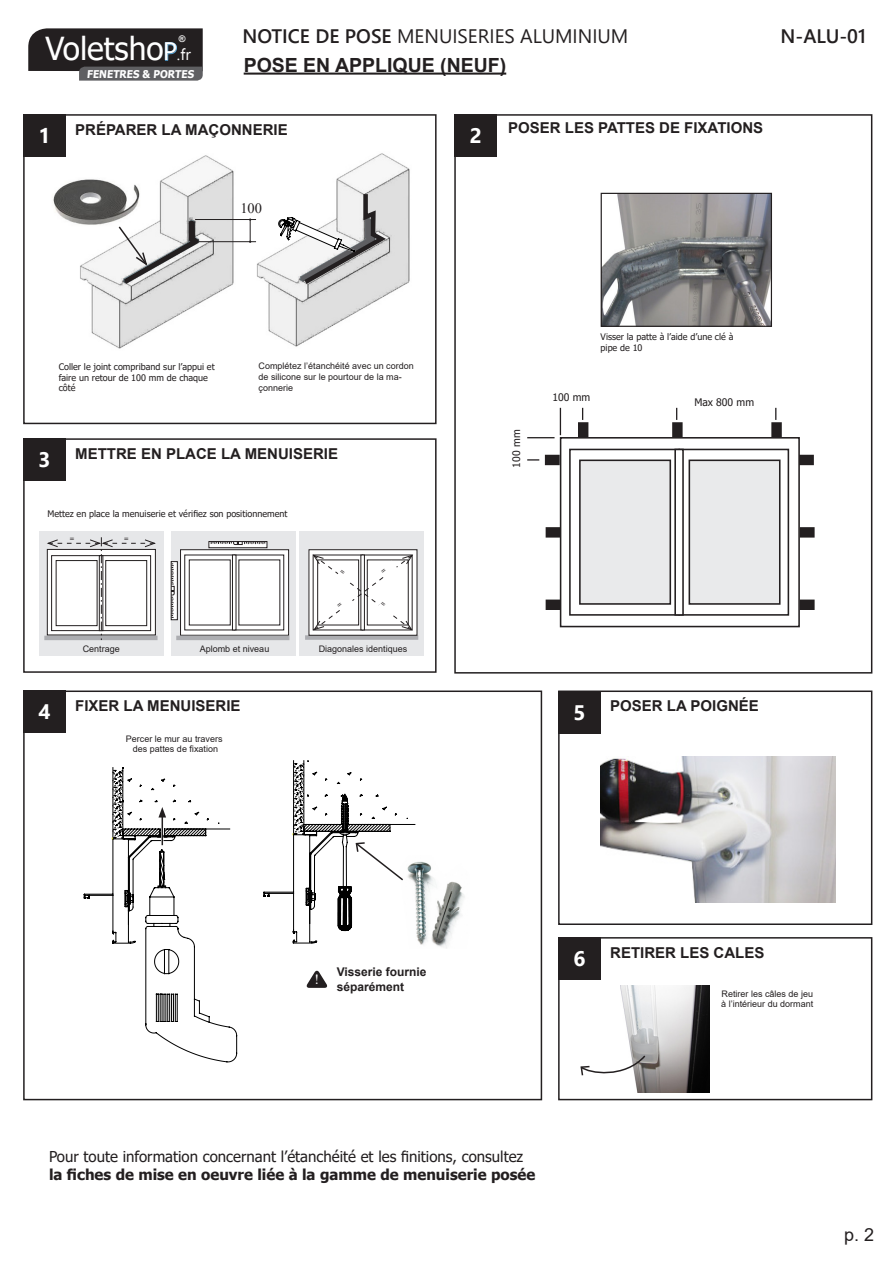
<style>
.page{position:relative;width:893px;height:1263px;background:#fff}
.page>*{position:absolute;margin:0;border:0;box-sizing:border-box;transform-origin:0 0}
.t1{font:31.65px "Tahoma";color:#fff}
.t2{font:700 21px "Segoe UI";color:#fff}
.t3{font:19.5px "Segoe UI";color:#231f20}
.t4{font:700 19.5px "Arial";color:#231f20}
.t5{font:600 19.5px "Segoe UI";color:#231f20}
.t6{font:18px "Arial";color:#231f20}
.t7{font:15px/18px "Tahoma";color:#231f20}
.t8{font:700 15px "Arial";color:#231f20}
.t9{font:14.4px "Times New Roman";color:#231f20}
.t10{font:14.4px "Times New Roman";color:#fff}
.t11{font:700 12px/14.4px "Arial";color:#231f20}
.t12{font:700 10.65px "Tahoma";color:#fff;scale:.95 1}
.t13{font:10.35px "Tahoma";color:#231f20}
.t14{font:700 9.15px "Arial";color:#fff}
.t15{font:9px/10.8px "Arial";color:#231f20}
.t16{font:9px/10.8px "Tahoma";color:#231f20}
.t17{font:7.05px "Tahoma";color:#231f20}
.s1{font-size:24.15px;color:#53a5da}
.s2{font-family:"Ebrima";font-size:15.9px}
.s3{font-weight:600}
.s4{font-weight:700}
</style>
<div class="page">
<svg style="left:28px;top:28px;width:175px;height:53px;background:#3f3c3d"></svg>
<img style="left:620px;top:986px;width:90px;height:106px">
<div style="left:171px;top:531px;width:124px;height:125px;background:#e6e7e9"></div>
<div style="left:300px;top:531px;width:124px;height:125px;background:#e6e7e9"></div>
<div style="left:305px;top:635px;width:113px;height:5px;background:#acadb1"></div>
<div style="left:39px;top:531px;width:124px;height:125px;background:#e6e7e9"></div>
<svg style="left:44px;top:636px;width:114px;height:4px"></svg>
<img style="left:248px;top:153px;width:162px;height:194px">
<hr style="left:244px;top:73px;width:262px;height:2px;background:#231f20">
<img style="left:80px;top:155px;width:155px;height:194px">
<hr style="left:195px;top:219px;width:61px;height:1px;background:#231f20">
<hr style="left:198px;top:241px;width:58px;height:1px;background:#231f20">
<svg style="left:249px;top:218px;width:2px;height:25px"></svg>
<div style="left:209px;top:541px;width:58px;height:7px;background:#fff"></div>
<div style="left:208px;top:541px;width:59px;height:7px;border:1px solid #231f20"></div>
<svg style="left:211px;top:541px;width:54px;height:4px"></svg>
<div style="left:171px;top:562px;width:6px;height:58px;background:#fff"></div>
<div style="left:171px;top:561px;width:7px;height:59px;border:1px solid #231f20"></div>
<svg style="left:171px;top:564px;width:4px;height:54px"></svg>
<svg style="left:182px;top:551px;width:105px;height:83px"></svg>
<div style="left:180px;top:549px;width:109px;height:87px;border:1px solid #231f20"></div>
<svg style="left:186px;top:557px;width:46px;height:71px"></svg>
<div style="left:184px;top:555px;width:50px;height:75px;border:1px solid #231f20"></div>
<div style="left:189px;top:560px;width:41px;height:65px;background:#fff"></div>
<div style="left:189px;top:559px;width:42px;height:66px;border:1px solid #231f20"></div>
<svg style="left:236px;top:557px;width:46px;height:71px"></svg>
<div style="left:234px;top:555px;width:50px;height:75px;border:1px solid #231f20"></div>
<div style="left:239px;top:560px;width:41px;height:65px;background:#fff"></div>
<div style="left:232px;top:555px;width:4px;height:75px;border:1px solid #231f20"></div>
<div style="left:309px;top:550px;width:108px;height:85px;background:#fff"></div>
<div style="left:309px;top:549px;width:108px;height:87px;border:1px solid #231f20"></div>
<div style="left:560px;top:437px;width:240px;height:190px;border:2px solid #231f20"></div>
<div style="left:569px;top:449px;width:111px;height:167px;border:2px solid #231f20"></div>
<div style="left:580px;top:460px;width:90px;height:144px;background:#e9eaeb"></div>
<div style="left:579px;top:459px;width:92px;height:146px;border:2px solid #231f20"></div>
<div style="left:679px;top:449px;width:110px;height:167px;border:2px solid #231f20"></div>
<div style="left:689px;top:460px;width:91px;height:144px;background:#e9eaeb"></div>
<div style="left:689px;top:459px;width:91px;height:146px;border:2px solid #231f20"></div>
<div style="left:675px;top:449px;width:8px;height:166px;background:#fff"></div>
<div style="left:674px;top:449px;width:10px;height:167px;border:2px solid #231f20"></div>
<div style="left:578px;top:422px;width:10px;height:15px;background:#231f20"></div>
<div style="left:672px;top:422px;width:11px;height:15px;background:#231f20"></div>
<div style="left:771px;top:422px;width:11px;height:15px;background:#231f20"></div>
<div style="left:799px;top:455px;width:15px;height:10px;background:#231f20"></div>
<div style="left:800px;top:527px;width:15px;height:11px;background:#231f20"></div>
<div style="left:800px;top:599px;width:15px;height:11px;background:#231f20"></div>
<div style="left:545px;top:455px;width:15px;height:10px;background:#231f20"></div>
<div style="left:546px;top:527px;width:14px;height:11px;background:#231f20"></div>
<div style="left:546px;top:599px;width:14px;height:11px;background:#231f20"></div>
<svg style="left:582px;top:408px;width:1px;height:12px"></svg>
<svg style="left:527px;top:408px;width:34px;height:30px"></svg>
<svg style="left:527px;top:459px;width:12px;height:2px"></svg>
<svg style="left:676px;top:408px;width:1px;height:12px"></svg>
<svg style="left:775px;top:408px;width:1px;height:12px"></svg>
<img style="left:601px;top:756px;width:234px;height:146px">
<img style="left:53px;top:178px;width:88px;height:51px">
<svg style="left:117px;top:220px;width:81px;height:63px"></svg>
<svg style="left:278px;top:190px;width:113px;height:98px"></svg>
<img style="left:603px;top:195px;width:167px;height:130px">
<div style="left:601px;top:193px;width:171px;height:134px;border:1px solid #231f20"></div>
<svg style="left:46px;top:537px;width:111px;height:103px"></svg>
<img style="left:416px;top:861px;width:49px;height:87px">
<svg style="left:306px;top:970px;width:22px;height:18px"></svg>
<svg style="left:580px;top:1054px;width:67px;height:25px"></svg>
<hr style="left:176px;top:636px;width:113px;height:4px;background:#acadb1">
<svg style="left:83px;top:767px;width:154px;height:296px"></svg>
<svg style="left:263px;top:760px;width:153px;height:184px"></svg>
<div style="left:23px;top:114px;width:414px;height:310px;border:2px solid #231f20"></div>
<div style="left:23px;top:114px;width:43px;height:43px;background:#231f20"></div>
<div style="left:454px;top:114px;width:418px;height:560px;border:2px solid #231f20"></div>
<div style="left:455px;top:114px;width:42px;height:43px;background:#231f20"></div>
<div style="left:23px;top:438px;width:414px;height:235px;border:2px solid #231f20"></div>
<div style="left:23px;top:438px;width:43px;height:43px;background:#231f20"></div>
<div style="left:23px;top:690px;width:519px;height:410px;border:2px solid #231f20"></div>
<div style="left:23px;top:690px;width:43px;height:43px;background:#231f20"></div>
<div style="left:558px;top:690px;width:314px;height:235px;border:2px solid #231f20"></div>
<div style="left:558px;top:692px;width:43px;height:42px;background:#231f20"></div>
<div style="left:558px;top:937px;width:314px;height:163px;border:2px solid #231f20"></div>
<div style="left:558px;top:937px;width:43px;height:42px;background:#231f20"></div>
<svg style="left:312px;top:554px;width:101px;height:77px"></svg>
<p class="t14" style="left:179px;top:32px;width:8px">®</p>
<p class="t12" style="left:87px;top:66px;width:116px">FENETRES &amp; PORTES</p>
<h1 class="t1" style="left:45px;top:28px;width:147px">Voletsho<span class="s1">P</span><span class="s2">.fr</span></h1>
<h3 class="t3" style="left:243px;top:17px;width:387px"><span class="s3">NOTICE DE POSE</span> MENUISERIES ALUMINIUM</h3>
<h3 class="t5" style="left:781px;top:17px;width:87px">N-ALU-01</h3>
<p class="t4" style="left:244px;top:51px;width:264px">POSE EN APPLIQUE (NEUF)</p>
<p class="t8" style="left:75px;top:119px;width:214px">PRÉPARER LA MAÇONNERIE</p>
<p class="t8" style="left:508px;top:118px;width:257px">POSER LES PATTES DE FIXATIONS</p>
<p class="t2" style="left:38px;top:116px;width:14px">1</p>
<p class="t2" style="left:470px;top:116px;width:14px">2</p>
<p class="t9" style="left:240px;top:198px;width:23px">100</p>
<p class="t16" style="left:59px;top:362px;width:157px">Coller le joint compriband sur l’appui et faire un retour de 100 mm de chaque côté</p>
<p class="t15" style="left:259px;top:361px;width:157px">Complétez l’étanchéité avec un cordon de silicone sur le pourtour de la ma&shy;çonnerie</p>
<p class="t2" style="left:38px;top:440px;width:14px">3</p>
<p class="t8" style="left:75px;top:443px;width:264px">METTRE EN PLACE LA MENUISERIE</p>
<p class="t16" style="left:47px;top:508px;width:241px">Mettez en place la menuiserie et vérifiez son positionnement</p>
<p class="t17" style="left:69px;top:533px;width:7px">=</p>
<p class="t17" style="left:124px;top:534px;width:7px">=</p>
<p class="t13" style="left:509px;top:468px;width:39px;rotate:-90deg">100 mm</p>
<p class="t16" style="left:601px;top:332px;width:134px">Visser la patte à l’aide d’une clé à pipe de 10</p>
<p class="t13" style="left:552px;top:390px;width:39px">100 mm</p>
<p class="t13" style="left:694px;top:395px;width:61px">Max 800 mm</p>
<p class="t15" style="left:83px;top:643px;width:39px">Centrage</p>
<p class="t15" style="left:200px;top:643px;width:71px">Aplomb et niveau</p>
<p class="t15" style="left:319px;top:643px;width:90px">Diagonales identiques</p>
<p class="t2" style="left:38px;top:692px;width:14px">4</p>
<p class="t8" style="left:75px;top:695px;width:167px">FIXER LA MENUISERIE</p>
<p class="t2" style="left:573px;top:693px;width:14px">5</p>
<p class="t15" style="left:126px;top:733px;width:98px">Percer le mur au travers</p>
<p class="t15" style="left:133px;top:744px;width:87px">des pattes de fixation</p>
<p class="t8" style="left:610px;top:695px;width:150px">POSER LA POIGNÉE</p>
<p class="t10" style="left:315px;top:969px;width:6px">!</p>
<p class="t11" style="left:337px;top:965px;width:91px">Visserie fournie séparément</p>
<p class="t2" style="left:573px;top:939px;width:14px">6</p>
<p class="t8" style="left:610px;top:942px;width:156px">RETIRER LES CALES</p>
<p class="t15" style="left:721px;top:988px;width:94px">Retirer les câles de jeu à l’intérieur du dormant</p>
<p class="t7" style="left:49px;top:1149px;width:488px">Pour toute information concernant l’étanchéité et les finitions, consultez <span class="s4">la fiches de mise en oeuvre liée à la gamme de menuiserie posée</span></p>
<h3 class="t6" style="left:844px;top:1222px;width:32px">p. 2</h3>
</div>
